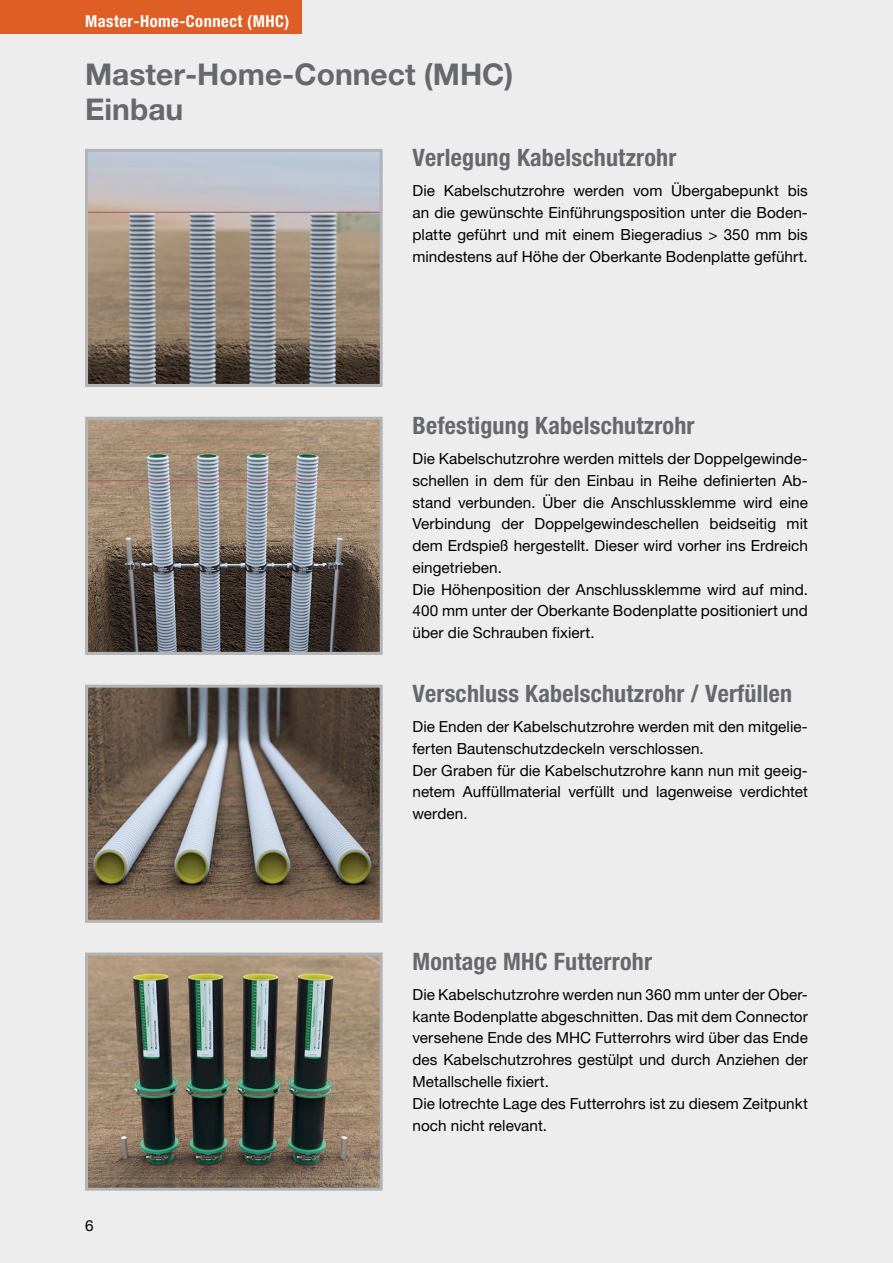
<style>
.page{position:relative;width:893px;height:1263px;background:#ededee}
.page>*{position:absolute;margin:0;border:0;box-sizing:border-box;transform-origin:0 0}
.t1{font:700 30px/34.5px "Helvetica Neue LT Pro";color:#67686b}
.t2{font:700 condensed 24px "Helvetica Neue LT Pro";letter-spacing:.01em;color:#67686b}
.t3{font:700 condensed 16.5px "Helvetica Neue LT Pro";letter-spacing:.03em;color:#fff}
.t4{font:15.3px/21.8px "Helvetica Neue LT Pro";letter-spacing:.005em;color:#000}
</style>
<div class="page">
<div style="left:0;top:0;width:302px;height:34px;background:#df5e25"></div>
<img style="left:89px;top:153px;width:290px;height:230px">
<div style="left:85px;top:149px;width:298px;height:238px;border:3px solid #b1b4b6"></div>
<img style="left:89px;top:421px;width:290px;height:230px">
<div style="left:85px;top:417px;width:298px;height:238px;border:3px solid #b1b4b6"></div>
<img style="left:89px;top:689px;width:290px;height:230px">
<div style="left:85px;top:685px;width:298px;height:238px;border:3px solid #b1b4b6"></div>
<img style="left:89px;top:956px;width:290px;height:231px">
<div style="left:85px;top:952px;width:298px;height:239px;border:3px solid #b1b4b6"></div>
<p class="t3" style="left:85px;top:11px;width:206px">Master-Home-Connect (MHC)</p>
<h1 class="t1" style="left:85px;top:57px;width:430px">Master-Home-Connect (MHC)<br>Einbau</h1>
<h2 class="t2" style="left:412px;top:143px;width:265px">Verlegung Kabelschutzrohr</h2>
<p class="t4" style="left:412px;top:180px;width:397px;text-align:justify">Die Kabelschutzrohre werden vom Übergabepunkt bis an die gewünschte Einführungsposition unter die Boden&shy;platte geführt und mit einem Biegeradius &gt; 350 mm bis mindestens auf Höhe der Oberkante Bodenplatte geführt.</p>
<h2 class="t2" style="left:412px;top:411px;width:284px">Befestigung Kabelschutzrohr</h2>
<p class="t4" style="left:412px;top:448px;width:397px">Die Kabelschutzrohre werden mittels der Doppelgewinde&shy;schellen in dem für den Einbau in Reihe definierten Ab&shy;stand verbunden. Über die Anschlussklemme wird eine Verbindung der Doppelgewindeschellen beidseitig mit dem Erdspieß hergestellt. Dieser wird vorher ins Erdreich eingetrieben.<br>Die Höhenposition der Anschlussklemme wird auf mind.<br>400 mm unter der Oberkante Bodenplatte positioniert und über die Schrauben fixiert.</p>
<h2 class="t2" style="left:412px;top:679px;width:381px">Verschluss Kabelschutzrohr / Verfüllen</h2>
<p class="t4" style="left:412px;top:715px;width:397px">Die Enden der Kabelschutzrohre werden mit den mitgelie&shy;ferten Bautenschutzdeckeln verschlossen.<br>Der Graben für die Kabelschutzrohre kann nun mit geeig&shy;netem Auffüllmaterial verfüllt und lagenweise verdichtet werden.</p>
<p class="t4" style="left:85px;top:1215px;width:10px">6</p>
<h2 class="t2" style="left:412px;top:947px;width:241px">Montage MHC Futterrohr</h2>
<p class="t4" style="left:412px;top:983px;width:397px">Die Kabelschutzrohre werden nun 360 mm unter der Ober&shy;kante Bodenplatte abgeschnitten. Das mit dem Connector versehene Ende des MHC Futterrohrs wird über das Ende des Kabelschutzrohres gestülpt und durch Anziehen der Metallschelle fixiert.<br>Die lotrechte Lage des Futterrohrs ist zu diesem Zeitpunkt noch nicht relevant.</p>
</div>
